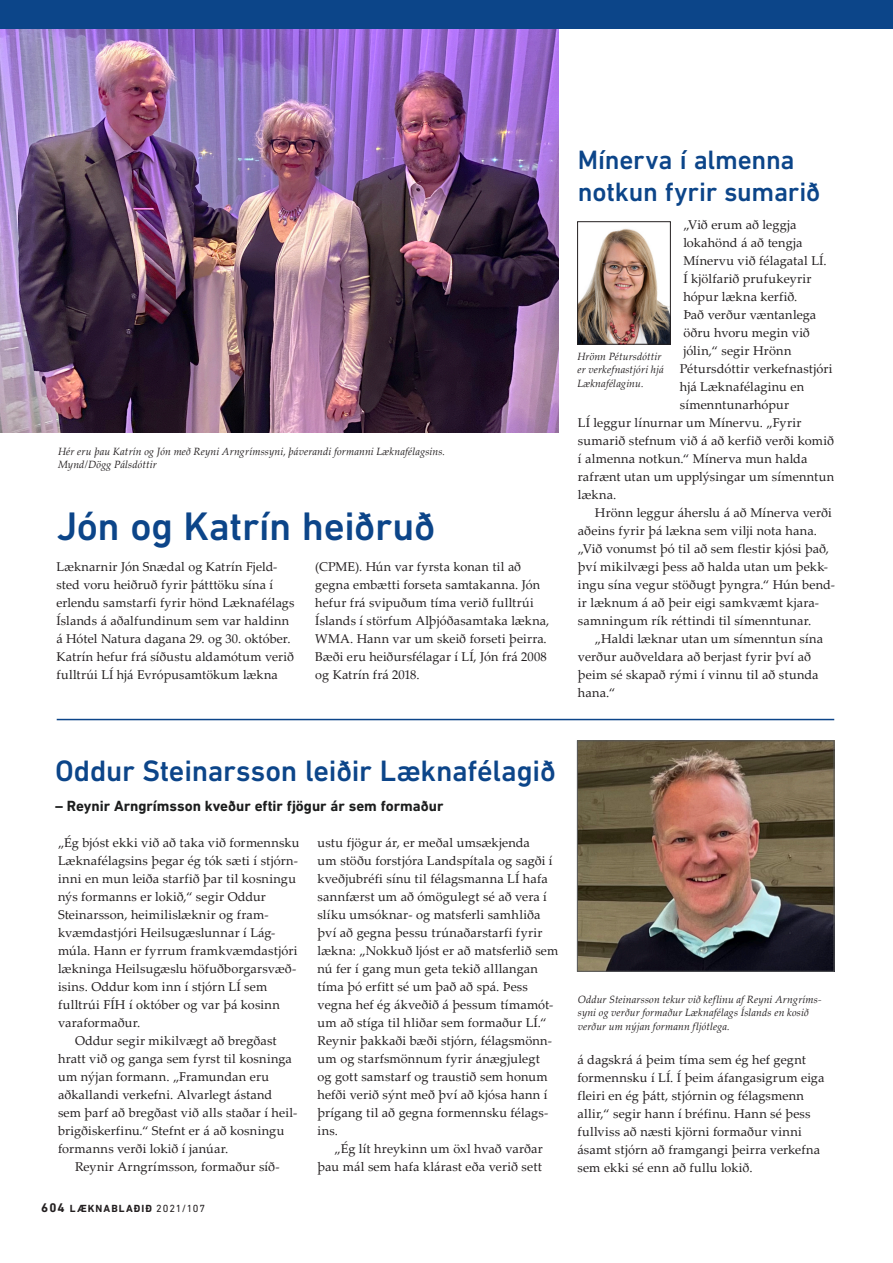
<style>
.page{position:relative;width:893px;height:1263px;background:#fff}
.page>*{position:absolute;margin:0;border:0;box-sizing:border-box;transform-origin:0 0}
.t1{font:500 40.5px "DIN Next LT Pro";letter-spacing:-.01em;color:#0c4589}
.t2{font:500 30px "DIN Next LT Pro";letter-spacing:-.01em;color:#0c4589}
.t3{font:500 27px/31.5px "DIN Next LT Pro";letter-spacing:-.01em;color:#0c4589}
.t4{font:700 15px "DIN Next LT Pro";color:#1d1e1e}
.t5{font:12.75px/18px "Palatino Linotype";letter-spacing:.01em;color:#231f20}
.t6{font:italic 10.5px/13.5px "Palatino Linotype";letter-spacing:.01em;color:#231f20}
.t7{font:700 10.5px "DIN Next LT Pro";letter-spacing:.105em;color:#231f20}
.s1{font-size:12.75px}
.s2{font-weight:400}
</style>
<div class="page">
<img style="left:0;top:28px;width:558px;height:404px">
<div style="left:0;top:0;width:893px;height:28px;background:#0c4589"></div>
<img style="left:579px;top:743px;width:253px;height:226px">
<div style="left:577px;top:741px;width:257px;height:230px;border:1px solid #57585a"></div>
<img style="left:579px;top:228px;width:90px;height:114px">
<div style="left:577px;top:221px;width:94px;height:123px;border:1px solid #231f20"></div>
<hr style="left:57px;top:719px;width:777px;height:1px;background:#0c4589">
<p class="t6" style="left:58px;top:444px;width:389px">Hér eru þau Katrín og Jón með Reyni Arngrímssyni, þáverandi formanni Læknafélagsins.<br>Mynd/Dögg Pálsdóttir</p>
<h1 class="t1" style="left:57px;top:503px;width:380px">Jón og Katrín heiðruð</h1>
<p class="t5" style="left:57px;top:557px;width:239px">Læknarnir Jón Snædal og Katrín Fjeld&shy;sted voru heiðruð fyrir þátttöku sína í erlendu samstarfi fyrir hönd Læknafélags Íslands á aðalfundinum sem var haldinn á Hótel Natura dagana 29. og 30. október.<br>Katrín hefur frá síðustu aldamótum verið fulltrúi LÍ hjá Evrópusamtökum lækna</p>
<p class="t5" style="left:315px;top:557px;width:236px">(CPME). Hún var fyrsta konan til að gegna embætti forseta samtakanna. Jón hefur frá svipuðum tíma verið fulltrúi Íslands í störfum Alþjóðasamtaka lækna, WMA. Hann var um skeið forseti þeirra.<br>Bæði eru heiðursfélagar í LÍ, Jón frá 2008 og Katrín frá 2018.</p>
<h3 class="t3" style="left:578px;top:144px;width:244px">Mínerva í almenna notkun fyrir sumarið</h3>
<p class="t5" style="left:683px;top:215px;width:115px">„Við erum að leggja</p>
<p class="t5" style="left:683px;top:233px;width:121px">lokahönd á að tengja</p>
<p class="t5" style="left:683px;top:251px;width:145px">Mínervu við félagatal LÍ.</p>
<p class="t5" style="left:683px;top:269px;width:130px">Í kjölfarið prufukeyrir</p>
<p class="t5" style="left:683px;top:287px;width:115px">hópur lækna kerfið.</p>
<p class="t5" style="left:683px;top:305px;width:134px">Það verður væntanlega</p>
<p class="t5" style="left:683px;top:323px;width:128px">öðru hvoru megin við</p>
<p class="t5" style="left:683px;top:341px;width:110px">jólin,“ segir Hrönn</p>
<p class="t5" style="left:680px;top:359px;width:154px">Pétursdóttir verkefnastjóri</p>
<p class="t5" style="left:680px;top:377px;width:126px">hjá Læknafélaginu en</p>
<p class="t5" style="left:680px;top:395px;width:111px">símenntunarhópur</p>
<p class="t5" style="left:578px;top:413px;width:225px">LÍ leggur línurnar um Mínervu. „Fyrir</p>
<p class="t5" style="left:578px;top:431px;width:258px">sumarið stefnum við á að kerfið verði komið</p>
<p class="t5" style="left:578px;top:449px;width:231px">í almenna notkun.“ Mínerva mun halda</p>
<p class="t5" style="left:578px;top:467px;width:258px">rafrænt utan um upplýsingar um símenntun</p>
<p class="t5" style="left:578px;top:485px;width:40px">lækna.</p>
<p class="t5" style="left:595px;top:503px;width:238px">Hrönn leggur áherslu á að Mínerva verði</p>
<p class="t5" style="left:578px;top:521px;width:240px">aðeins fyrir þá lækna sem vilji nota hana.</p>
<p class="t5" style="left:578px;top:539px;width:252px">„Við vonumst þó til að sem flestir kjósi það,</p>
<p class="t5" style="left:578px;top:557px;width:252px">því mikilvægi þess að halda utan um þekk-</p>
<p class="t5" style="left:578px;top:575px;width:258px">ingu sína vegur stöðugt þyngra.“ Hún bend-</p>
<p class="t5" style="left:578px;top:593px;width:243px">ir læknum á að þeir eigi samkvæmt kjara-</p>
<p class="t5" style="left:578px;top:611px;width:235px">samningum rík réttindi til símenntunar.</p>
<p class="t5" style="left:595px;top:629px;width:230px">„Haldi læknar utan um símenntun sína</p>
<p class="t5" style="left:578px;top:647px;width:235px">verður auðveldara að berjast fyrir því að</p>
<p class="t5" style="left:578px;top:665px;width:242px">þeim sé skapað rými í vinnu til að stunda</p>
<p class="t5" style="left:578px;top:683px;width:39px">hana.“</p>
<p class="t6" style="left:577px;top:349px;width:88px">Hrönn Pétursdóttir er verkefnastjóri hjá<br>Læknafélaginu.</p>
<h2 class="t2" style="left:55px;top:754px;width:502px">Oddur Steinarsson leiðir Læknafélagið</h2>
<p class="t4" style="left:55px;top:797px;width:390px">– Reynir Arngrímsson kveður eftir fjögur ár sem formaður</p>
<p class="t5" style="left:58px;top:833px;width:243px">„Ég bjóst ekki við að taka við formennsku</p>
<p class="t5" style="left:58px;top:851px;width:242px">Læknafélagsins þegar ég tók sæti í stjórn-</p>
<p class="t5" style="left:58px;top:869px;width:240px">inni en mun leiða starfið þar til kosningu</p>
<p class="t5" style="left:58px;top:887px;width:209px">nýs formanns er lokið,“ segir Oddur</p>
<p class="t5" style="left:58px;top:905px;width:212px">Steinarsson, heimilislæknir og fram-</p>
<p class="t5" style="left:58px;top:923px;width:219px">kvæmdastjóri Heilsugæslunnar í Lág-</p>
<p class="t5" style="left:58px;top:941px;width:241px">múla. Hann er fyrrum framkvæmdastjóri</p>
<p class="t5" style="left:58px;top:959px;width:240px">lækninga Heilsugæslu höfuðborgarsvæð-</p>
<p class="t5" style="left:58px;top:977px;width:211px">isins. Oddur kom inn í stjórn LÍ sem</p>
<p class="t5" style="left:58px;top:995px;width:223px">fulltrúi FÍH í október og var þá kosinn</p>
<p class="t5" style="left:58px;top:1013px;width:84px">varaformaður.</p>
<p class="t5" style="left:75px;top:1031px;width:203px">Oddur segir mikilvægt að bregðast</p>
<p class="t5" style="left:58px;top:1049px;width:235px">hratt við og ganga sem fyrst til kosninga</p>
<p class="t5" style="left:58px;top:1067px;width:213px">um nýjan formann. „Framundan eru</p>
<p class="t5" style="left:58px;top:1085px;width:216px">aðkallandi verkefni. Alvarlegt ástand</p>
<p class="t5" style="left:58px;top:1103px;width:241px">sem þarf að bregðast við alls staðar í heil-</p>
<p class="t5" style="left:58px;top:1121px;width:228px">brigðiskerfinu.“ Stefnt er á að kosningu</p>
<p class="t5" style="left:58px;top:1139px;width:172px">formanns verði lokið í janúar.</p>
<p class="t5" style="left:75px;top:1157px;width:206px">Reynir Arngrímsson, formaður síð-</p>
<p class="t7" style="left:41px;top:1202px;width:165px"><span class="s1">604</span> LÆKNABLAÐIÐ <span class="s2">2021/107</span></p>
<p class="t5" style="left:318px;top:833px;width:242px">ustu fjögur ár, er meðal umsækjenda<br>um stöðu forstjóra Landspítala og sagði í kveðjubréfi sínu til félagsmanna LÍ hafa sannfærst um að ómögulegt sé að vera í slíku umsóknar- og matsferli samhliða því að gegna þessu trúnaðarstarfi fyrir lækna: „Nokkuð ljóst er að matsferlið sem nú fer í gang mun geta tekið alllangan tíma þó erfitt sé um það að spá. Þess vegna hef ég ákveðið á þessum tímamót&shy;um að stíga til hliðar sem formaður LÍ.“ Reynir þakkaði bæði stjórn, félagsmönn&shy;um og starfsmönnum fyrir ánægjulegt<br>og gott samstarf og traustið sem honum hefði verið sýnt með því að kjósa hann í þrígang til að gegna formennsku félags&shy;ins.</p>
<p class="t5" style="left:318px;top:1139px;width:227px;text-align:right">„Ég lít hreykinn um öxl hvað varðar þau mál sem hafa klárast eða verið sett</p>
<p class="t6" style="left:578px;top:992px;width:246px">Oddur Steinarsson tekur við keflinu af Reyni Arngríms&shy;syni og verður formaður Læknafélags Íslands en kosið verður um nýjan formann fljótlega.</p>
<p class="t5" style="left:577px;top:1050px;width:249px">á dagskrá á þeim tíma sem ég hef gegnt formennsku í LÍ. Í þeim áfangasigrum eiga fleiri en ég þátt, stjórnin og félagsmenn allir,“ segir hann í bréfinu. Hann sé þess fullviss að næsti kjörni formaður vinni ásamt stjórn að framgangi þeirra verkefna sem ekki sé enn að fullu lokið.</p>
</div>
